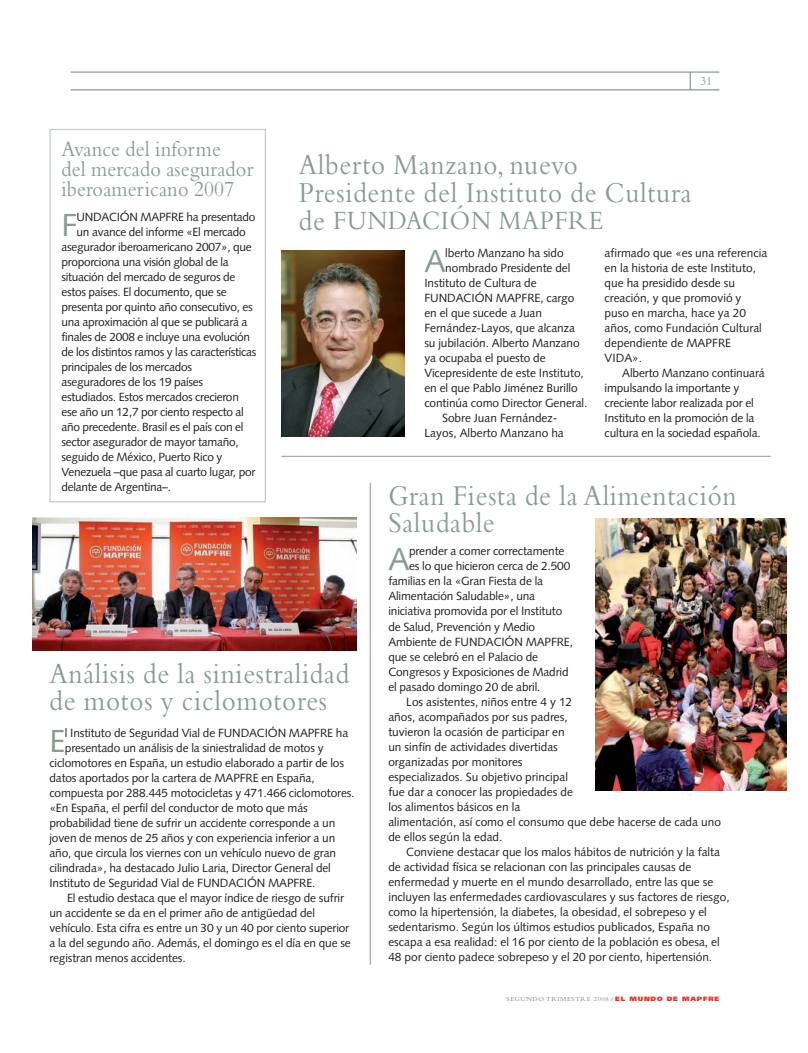
<style>
.page{position:relative;width:808px;height:1053px;background:#fff}
.page>*{position:absolute;margin:0;border:0;box-sizing:border-box;transform-origin:0 0}
.t1{font:31.88px "Syntax";color:#8b9b92}
.t2{font:30px/27.5px "Bembo";letter-spacing:.03em;color:#8b9b92;scale:.9 1}
.t3{font:27.5px "Bembo";letter-spacing:.03em;color:#8b9b92;scale:.9 1}
.t4{font:22.5px/20px "Bembo";letter-spacing:.01em;color:#8b9b92;scale:.9 1}
.t5{font:12.5px "Bembo";color:#8b9b92}
.t6{font:11.88px "Syntax";letter-spacing:-.01em;color:#231f20}
.t7{font:6.25px "Bembo";letter-spacing:.075em;color:#77877f;scale:1.1 1}
.s1{font-size:30px}
.s2{font-weight:700}
.s3{font-family:"Frutiger";font-weight:900;color:#ee2e22}
</style>
<div class="page">
<hr style="left:71px;top:71px;width:648px;height:2px;background:#8b9b92">
<hr style="left:71px;top:89px;width:648px;height:1px;background:#8b9b92">
<svg style="left:690px;top:73px;width:1px;height:16px"></svg>
<img style="left:33px;top:518px;width:324px;height:132px">
<div style="left:49px;top:129px;width:217px;height:373px;border:1px solid #c2cdc5"></div>
<img style="left:595px;top:518px;width:191px;height:272px">
<hr style="left:370px;top:482px;width:1px;height:482px;background:#8b9b92">
<hr style="left:281px;top:456px;width:490px;height:1px;background:#8b9b92">
<img style="left:282px;top:250px;width:122px;height:186px">
<p class="t4" style="left:61px;top:141px;width:215px">Avance del informe<br>del mercado asegurador iberoamericano 2007</p>
<p class="t1" style="left:61px;top:211px;width:17px">F</p>
<p class="t6" style="left:77px;top:212px;width:180px">UNDACIÓN MAPFRE ha presentado</p>
<p class="t6" style="left:77px;top:227px;width:171px">un avance del informe «El mercado</p>
<p class="t6" style="left:61px;top:242px;width:192px">asegurador iberoamericano 2007», que</p>
<p class="t6" style="left:61px;top:257px;width:169px">proporciona una visión global de la</p>
<p class="t6" style="left:61px;top:272px;width:175px">situación del mercado de seguros de</p>
<p class="t6" style="left:61px;top:287px;width:167px">estos países. El documento, que se</p>
<p class="t6" style="left:61px;top:302px;width:193px">presenta por quinto año consecutivo, es</p>
<p class="t6" style="left:61px;top:317px;width:188px">una aproximación al que se publicará a</p>
<p class="t6" style="left:61px;top:332px;width:190px">finales de 2008 e incluye una evolución</p>
<p class="t6" style="left:61px;top:347px;width:197px">de los distintos ramos y las características</p>
<p class="t6" style="left:61px;top:362px;width:132px">principales de los mercados</p>
<p class="t6" style="left:61px;top:377px;width:143px">aseguradores de los 19 países</p>
<p class="t6" style="left:61px;top:392px;width:179px">estudiados. Estos mercados crecieron</p>
<p class="t6" style="left:61px;top:407px;width:184px">ese año un 12,7 por ciento respecto al</p>
<p class="t6" style="left:61px;top:422px;width:183px">año precedente. Brasil es el país con el</p>
<p class="t6" style="left:61px;top:437px;width:179px">sector asegurador de mayor tamaño,</p>
<p class="t6" style="left:61px;top:452px;width:163px">seguido de México, Puerto Rico y</p>
<p class="t6" style="left:61px;top:467px;width:195px">Venezuela –que pasa al cuarto lugar, por</p>
<p class="t6" style="left:61px;top:482px;width:111px">delante de Argentina–.</p>
<p class="t5" style="left:700px;top:76px;width:14px">31</p>
<p class="t2" style="left:299px;top:154px;width:438px">Alberto Manzano, nuevo<br>Presidente del Instituto de Cultura</p>
<p class="t3" style="left:299px;top:211px;width:340px"><span class="s1">de</span> FUNDACIÓN MAPFRE</p>
<p class="t1" style="left:424px;top:247px;width:23px">A</p>
<p class="t6" style="left:445px;top:247px;width:120px">lberto Manzano ha sido</p>
<p class="t6" style="left:445px;top:262px;width:127px">nombrado Presidente del</p>
<p class="t6" style="left:424px;top:277px;width:114px">Instituto de Cultura de</p>
<p class="t6" style="left:424px;top:292px;width:151px">FUNDACIÓN MAPFRE, cargo</p>
<p class="t6" style="left:424px;top:307px;width:119px">en el que sucede a Juan</p>
<p class="t6" style="left:424px;top:322px;width:152px">Fernández-Layos, que alcanza</p>
<p class="t6" style="left:424px;top:337px;width:157px">su jubilación. Alberto Manzano</p>
<p class="t6" style="left:424px;top:352px;width:123px">ya ocupaba el puesto de</p>
<p class="t6" style="left:424px;top:367px;width:161px">Vicepresidente de este Instituto,</p>
<p class="t6" style="left:424px;top:382px;width:155px">en el que Pablo Jiménez Burillo</p>
<p class="t6" style="left:424px;top:397px;width:165px">continúa como Director General.</p>
<p class="t6" style="left:442px;top:412px;width:117px">Sobre Juan Fernández-</p>
<p class="t6" style="left:424px;top:427px;width:141px">Layos, Alberto Manzano ha</p>
<p class="t6" style="left:604px;top:247px;width:164px">afirmado que «es una referencia</p>
<p class="t6" style="left:604px;top:262px;width:153px">en la historia de este Instituto,</p>
<p class="t6" style="left:604px;top:277px;width:132px">que ha presidido desde su</p>
<p class="t6" style="left:604px;top:292px;width:138px">creación, y que promovió y</p>
<p class="t6" style="left:604px;top:307px;width:143px">puso en marcha, hace ya 20</p>
<p class="t6" style="left:604px;top:322px;width:159px">años, como Fundación Cultural</p>
<p class="t6" style="left:604px;top:337px;width:128px">dependiente de MAPFRE</p>
<p class="t6" style="left:604px;top:352px;width:39px">VIDA».</p>
<p class="t6" style="left:622px;top:367px;width:144px">Alberto Manzano continuará</p>
<p class="t6" style="left:604px;top:382px;width:136px">impulsando la importante y</p>
<p class="t6" style="left:604px;top:397px;width:151px">creciente labor realizada por el</p>
<p class="t6" style="left:604px;top:412px;width:151px">Instituto en la promoción de la</p>
<p class="t6" style="left:604px;top:427px;width:158px">cultura en la sociedad española.</p>
<p class="t2" style="left:388px;top:484px;width:388px">Gran Fiesta de la Alimentación<br>Saludable</p>
<p class="t2" style="left:49px;top:662px;width:335px">Análisis de la siniestralidad de motos y ciclomotores</p>
<p class="t1" style="left:49px;top:727px;width:17px">E</p>
<p class="t6" style="left:65px;top:727px;width:285px">l Instituto de Seguridad Vial de FUNDACIÓN MAPFRE ha</p>
<p class="t6" style="left:65px;top:742px;width:260px">presentado un análisis de la siniestralidad de motos y</p>
<p class="t6" style="left:49px;top:757px;width:296px">ciclomotores en España, un estudio elaborado a partir de los</p>
<p class="t6" style="left:49px;top:772px;width:267px">datos aportados por la cartera de MAPFRE en España,</p>
<p class="t6" style="left:49px;top:787px;width:307px">compuesta por 288.445 motocicletas y 471.466 ciclomotores.</p>
<p class="t6" style="left:49px;top:802px;width:260px">«En España, el perfil del conductor de moto que más</p>
<p class="t6" style="left:49px;top:817px;width:287px">probabilidad tiene de sufrir un accidente corresponde a un</p>
<p class="t6" style="left:49px;top:832px;width:287px">joven de menos de 25 años y con experiencia inferior a un</p>
<p class="t6" style="left:49px;top:847px;width:288px">año, que circula los viernes con un vehículo nuevo de gran</p>
<p class="t6" style="left:49px;top:862px;width:283px">cilindrada», ha destacado Julio Laria, Director General del</p>
<p class="t6" style="left:49px;top:877px;width:268px">Instituto de Seguridad Vial de FUNDACIÓN MAPFRE.</p>
<p class="t6" style="left:67px;top:892px;width:278px">El estudio destaca que el mayor índice de riesgo de sufrir</p>
<p class="t6" style="left:49px;top:907px;width:267px">un accidente se da en el primer año de antigüedad del</p>
<p class="t6" style="left:49px;top:922px;width:301px">vehículo. Esta cifra es entre un 30 y un 40 por ciento superior</p>
<p class="t6" style="left:49px;top:937px;width:303px">a la del segundo año. Además, el domingo es el día en que se</p>
<p class="t6" style="left:49px;top:952px;width:138px">registran menos accidentes.</p>
<p class="t1" style="left:388px;top:545px;width:23px">A</p>
<p class="t6" style="left:409px;top:546px;width:157px">prender a comer correctamente</p>
<p class="t6" style="left:409px;top:561px;width:163px">es lo que hicieron cerca de 2.500</p>
<p class="t6" style="left:388px;top:576px;width:156px">familias en la «Gran Fiesta de la</p>
<p class="t6" style="left:388px;top:591px;width:148px">Alimentación Saludable», una</p>
<p class="t6" style="left:388px;top:606px;width:175px">iniciativa promovida por el Instituto</p>
<p class="t6" style="left:388px;top:621px;width:148px">de Salud, Prevención y Medio</p>
<p class="t6" style="left:388px;top:636px;width:186px">Ambiente de FUNDACIÓN MAPFRE,</p>
<p class="t6" style="left:388px;top:651px;width:151px">que se celebró en el Palacio de</p>
<p class="t6" style="left:388px;top:666px;width:182px">Congresos y Exposiciones de Madrid</p>
<p class="t6" style="left:388px;top:681px;width:154px">el pasado domingo 20 de abril.</p>
<p class="t6" style="left:406px;top:696px;width:168px">Los asistentes, niños entre 4 y 12</p>
<p class="t6" style="left:388px;top:711px;width:181px">años, acompañados por sus padres,</p>
<p class="t6" style="left:388px;top:726px;width:178px">tuvieron la ocasión de participar en</p>
<p class="t6" style="left:388px;top:741px;width:171px">un sinfín de actividades divertidas</p>
<p class="t6" style="left:388px;top:756px;width:136px">organizadas por monitores</p>
<p class="t6" style="left:388px;top:771px;width:181px">especializados. Su objetivo principal</p>
<p class="t6" style="left:388px;top:786px;width:186px">fue dar a conocer las propiedades de</p>
<p class="t6" style="left:388px;top:801px;width:133px">los alimentos básicos en la</p>
<p class="t6" style="left:388px;top:816px;width:334px">alimentación, así como el consumo que debe hacerse de cada uno</p>
<p class="t6" style="left:388px;top:831px;width:116px">de ellos según la edad.</p>
<p class="t6" style="left:406px;top:846px;width:316px">Conviene destacar que los malos hábitos de nutrición y la falta</p>
<p class="t6" style="left:388px;top:861px;width:304px">de actividad física se relacionan con las principales causas de</p>
<p class="t6" style="left:388px;top:876px;width:327px">enfermedad y muerte en el mundo desarrollado, entre las que se</p>
<p class="t6" style="left:388px;top:891px;width:343px">incluyen las enfermedades cardiovasculares y sus factores de riesgo,</p>
<p class="t6" style="left:388px;top:906px;width:320px">como la hipertensión, la diabetes, la obesidad, el sobrepeso y el</p>
<p class="t6" style="left:388px;top:921px;width:323px">sedentarismo. Según los últimos estudios publicados, España no</p>
<p class="t6" style="left:388px;top:936px;width:333px">escapa a esa realidad: el 16 por ciento de la población es obesa, el</p>
<p class="t6" style="left:388px;top:951px;width:325px">48 por ciento padece sobrepeso y el 20 por ciento, hipertensión.</p>
<p class="t7" style="left:506px;top:996px;width:195px">SEGUNDO TRIMESTRE 2008<span class="s2">/</span> <span class="s3">EL MUNDO DE MAPFRE</span></p>
</div>
